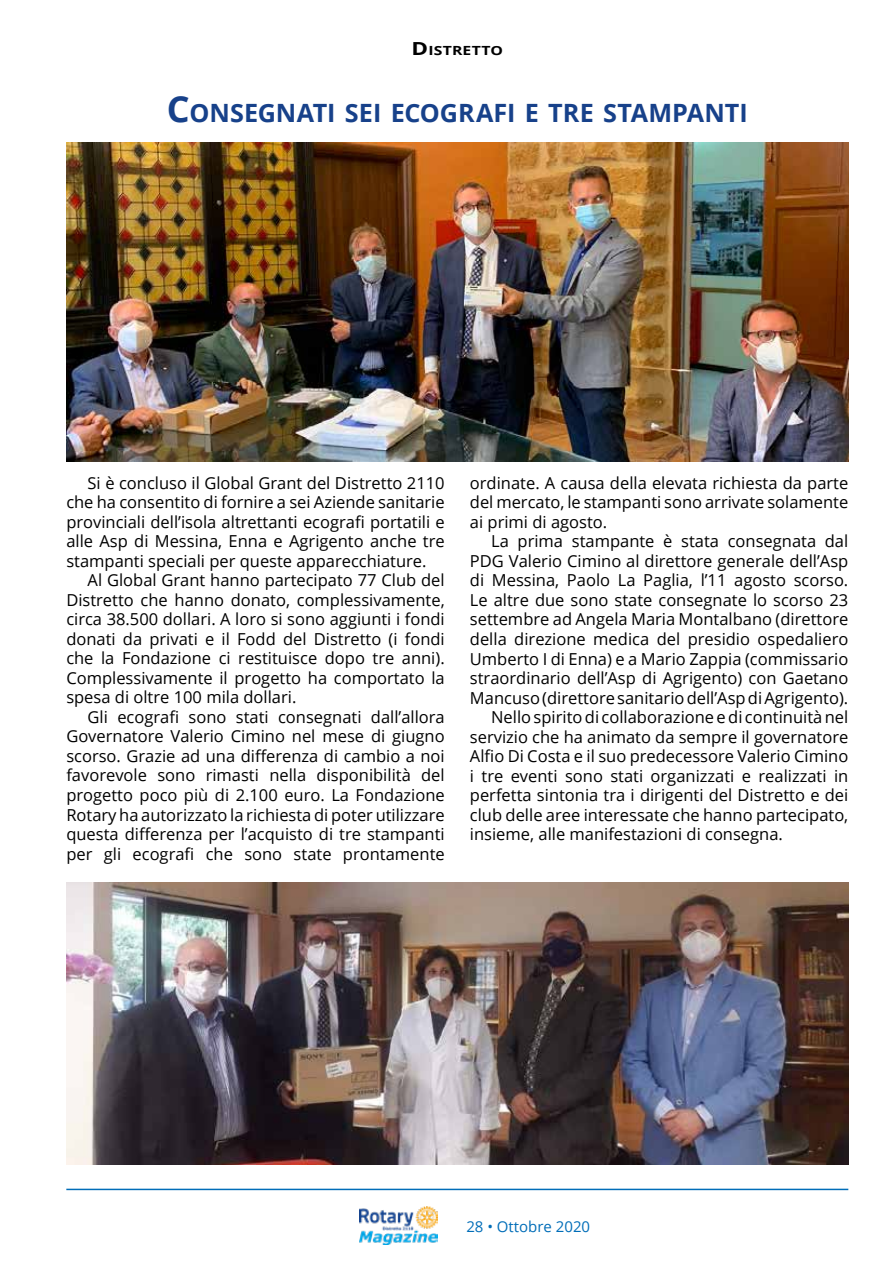
<style>
.page{position:relative;width:893px;height:1263px;background:#fff}
.page>*{position:absolute;margin:0;border:0;box-sizing:border-box;transform-origin:0 0}
.t1{font:700 25.2px "Open Sans";color:#17418a}
.t2{font:16.5px/19.5px "Open Sans";color:#000;text-align:justify}
.t3{font:15px "Open Sans";color:#006db8}
.t4{font:700 12.6px "Open Sans";letter-spacing:.015em;color:#000;scale:1.25 1}
.s1{font-size:18px}
.s2{font-size:36px}
</style>
<div class="page">
<img style="left:359px;top:1206px;width:78px;height:39px">
<hr style="left:66px;top:1189px;width:782px;height:1px;background:#006db8">
<img style="left:66px;top:142px;width:782px;height:319px">
<img style="left:66px;top:882px;width:782px;height:282px">
<p class="t4" style="left:412px;top:42px;width:75px"><span class="s1">D</span>ISTRETTO</p>
<h1 class="t1" style="left:167px;top:95px;width:582px"><span class="s2">C</span>ONSEGNATI SEI ECOGRAFI E TRE STAM PANTI</h1>
<p class="t2" style="left:66px;top:473px;width:380px;text-indent:21px">Si è concluso il Global Grant del Distretto 2110 che ha consentito di fornire a sei Aziende sanitarie provinciali dell’isola altrettanti ecografi portatili e alle Asp di Messina, Enna e Agrigento anche tre stampanti speciali per queste apparecchiature.</p>
<p class="t2" style="left:66px;top:570px;width:380px;text-indent:21px">Al Global Grant hanno partecipato 77 Club del Distretto che hanno donato, complessivamente, circa 38.500 dollari. A loro si sono aggiunti i fondi donati da privati e il Fodd del Distretto (i fondi che la Fondazione ci restituisce dopo tre anni).<br>Complessivamente il progetto ha comportato la spesa di oltre 100 mila dollari.</p>
<p class="t2" style="left:66px;top:707px;width:380px;text-indent:21px">Gli ecografi sono stati consegnati dall’allora Governatore Valerio Cimino nel mese di giugno scorso. Grazie ad una differenza di cambio a noi favorevole sono rimasti nella disponibilità del progetto poco più di 2.100 euro. La Fondazione Rotary ha autorizzato la richiesta di poter utilizzare questa differenza per l’acquisto di tre stampanti per gli ecografi che sono state prontamente</p>
<p class="t2" style="left:470px;top:473px;width:380px">ordinate. A causa della elevata richiesta da parte del mercato, le stampanti sono arrivate solamente ai primi di agosto.</p>
<p class="t2" style="left:491px;top:531px;width:359px">La prima stampante è stata consegnata dal</p>
<p class="t2" style="left:470px;top:551px;width:380px">PDG Valerio Cimino al direttore generale dell’Asp</p>
<p class="t2" style="left:470px;top:570px;width:380px">di Messina, Paolo La Paglia, l’11 agosto scorso.</p>
<p class="t2" style="left:470px;top:590px;width:380px">Le altre due sono state consegnate lo scorso 23</p>
<p class="t2" style="left:470px;top:609px;width:380px">settembre ad Angela Maria Montalbano (direttore</p>
<p class="t2" style="left:470px;top:629px;width:380px">della direzione medica del presidio ospedaliero</p>
<p class="t2" style="left:470px;top:648px;width:380px">Umberto I di Enna) e a Mario Zappia (commissario</p>
<p class="t2" style="left:470px;top:668px;width:380px">straordinario dell’Asp di Agrigento) con Gaetano</p>
<p class="t2" style="left:470px;top:687px;width:380px">Mancuso (direttore sanitario dell’Asp di Agrigento).</p>
<p class="t2" style="left:491px;top:707px;width:359px">Nello spirito di collaborazione e di continuità nel</p>
<p class="t2" style="left:470px;top:726px;width:380px">servizio che ha animato da sempre il governatore</p>
<p class="t2" style="left:470px;top:746px;width:380px">Alfio Di Costa e il suo predecessore Valerio Cimino</p>
<p class="t2" style="left:470px;top:765px;width:380px">i tre eventi sono stati organizzati e realizzati in</p>
<p class="t2" style="left:470px;top:785px;width:380px">perfetta sintonia tra i dirigenti del Distretto e dei</p>
<p class="t2" style="left:470px;top:804px;width:380px">club delle aree interessate che hanno partecipato,</p>
<p class="t2" style="left:470px;top:824px;width:315px">insieme, alle manifestazioni di consegna.</p>
<p class="t3" style="left:466px;top:1216px;width:125px">28 • Ottobre 2020</p>
</div>
